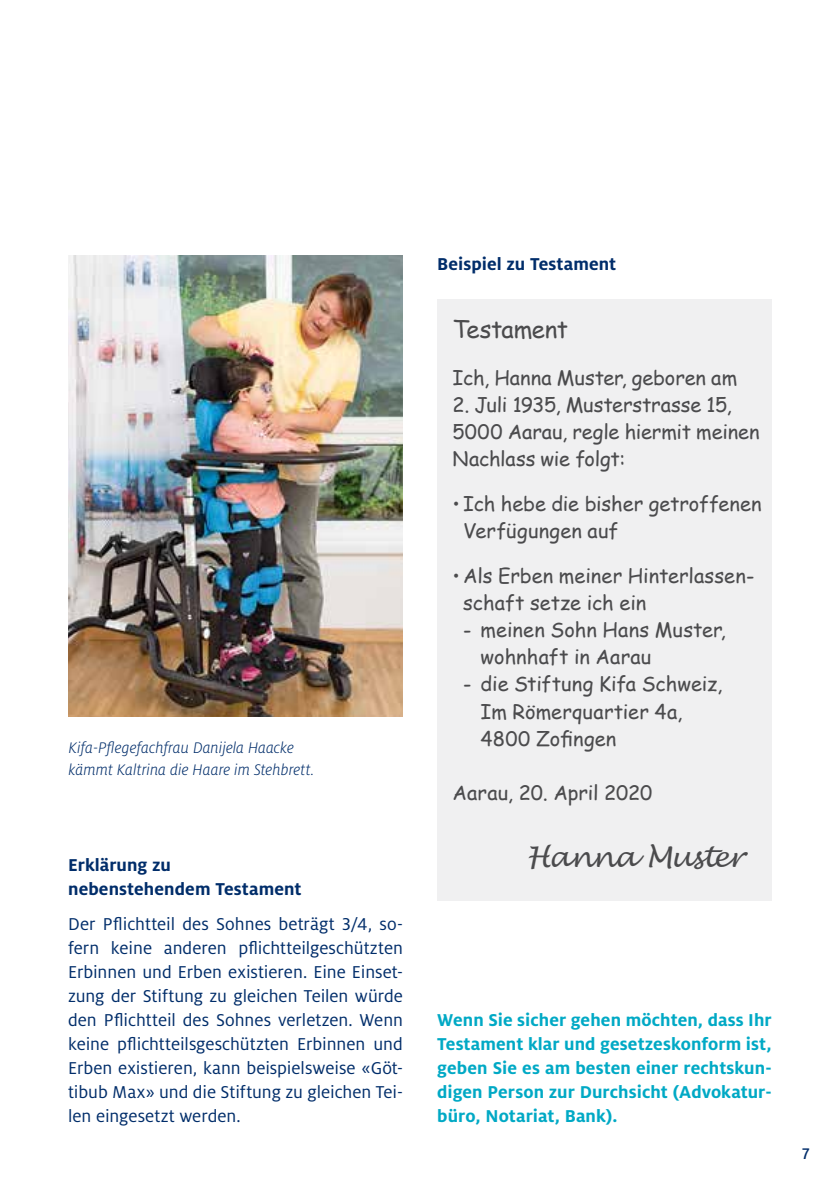
<style>
.page{position:relative;width:840px;height:1191px;background:#fff}
.page>*{position:absolute;margin:0;border:0;box-sizing:border-box;transform-origin:0 0}
.t1{font:italic 28.2px "Lucida Handwriting";letter-spacing:-.03em;color:#4b4b4d}
.t2{font:24px "Comic Sans MS";letter-spacing:-.015em;color:#4b4b4d}
.t3{font:20px/27px "Comic Sans MS";letter-spacing:-.005em;color:#4b4b4d}
.t4{font:19px/24px "Milo Pro";letter-spacing:-.005em;color:#002d6a;text-align:justify}
.t5{font:700 19px/24px "Milo Pro";letter-spacing:.005em;color:#00a9c5;text-align:justify}
.t6{font:700 19px/24px "Milo Pro";letter-spacing:.005em;color:#002d6a}
.t7{font:italic 300 17px/22px "Milo Pro";letter-spacing:-.005em;color:#002d6a}
.t8{font:500 17px "Milo Pro";color:#002d6a}
</style>
<div class="page">
<img style="left:69px;top:255px;width:334px;height:461px">
<div style="left:437px;top:299px;width:334px;height:601px;background:#f0f0f1"></div>
<p class="t7" style="left:69px;top:737px;width:247px">Kifa-Pflegefachfrau Danijela Haacke kämmt Kaltrina die Haare im Stehbrett.</p>
<p class="t6" style="left:68px;top:852px;width:235px">Erklärung zu nebenstehendem Testament</p>
<p class="t4" style="left:68px;top:912px;width:336px">Der Pflichtteil des Sohnes beträgt 3/4, so&shy;fern keine anderen pflichtteilgeschützten Erbinnen und Erben existieren. Eine Einset&shy;zung der Stiftung zu gleichen Teilen würde den Pflichtteil des Sohnes verletzen. Wenn keine pflichtteilsgeschützten Erbinnen und Erben existieren, kann beispielsweise «Göt&shy;tibub Max» und die Stiftung zu gleichen Tei&shy;len eingesetzt werden.</p>
<p class="t6" style="left:437px;top:252px;width:180px">Beispiel zu Testament</p>
<p class="t2" style="left:452px;top:312px;width:117px">Testament</p>
<p class="t3" style="left:452px;top:364px;width:286px">Ich, Hanna Muster, geboren am</p>
<p class="t3" style="left:452px;top:391px;width:308px">2. Juli 1935, Musterstrasse 15,<br>5000 Aarau, regle hiermit meinen<br>Nachlass wie folgt:</p>
<p class="t3" style="left:463px;top:490px;width:299px;text-indent:-11px">• Ich hebe die bisher getroffenen<br>Verfügungen auf</p>
<p class="t3" style="left:463px;top:562px;width:292px;text-indent:-11px">•Als Erben meiner Hinterlassen&shy;schaft setze ich ein</p>
<p class="t3" style="left:480px;top:616px;width:246px;text-indent:-17px">- meinen Sohn Hans Muster, wohnhaft in Aarau</p>
<p class="t3" style="left:480px;top:670px;width:243px;text-indent:-17px">- die Stiftung Kifa Schweiz,<br>Im Römerquartier 4a,<br>4800 Zofingen</p>
<p class="t3" style="left:452px;top:778px;width:201px">Aarau, 20. April 2020</p>
<h1 class="t1" style="left:526px;top:840px;width:219px">Hanna Muster</h1>
<p class="t5" style="left:437px;top:1008px;width:336px">Wenn Sie sicher gehen möchten, dass Ihr Testament klar und gesetzeskonform ist, geben Sie es am besten einer rechtskun&shy;digen Person zur Durchsicht (Advokatur&shy;büro, Notariat, Bank).</p>
<p class="t8" style="left:801px;top:1144px;width:9px">7</p>
</div>
